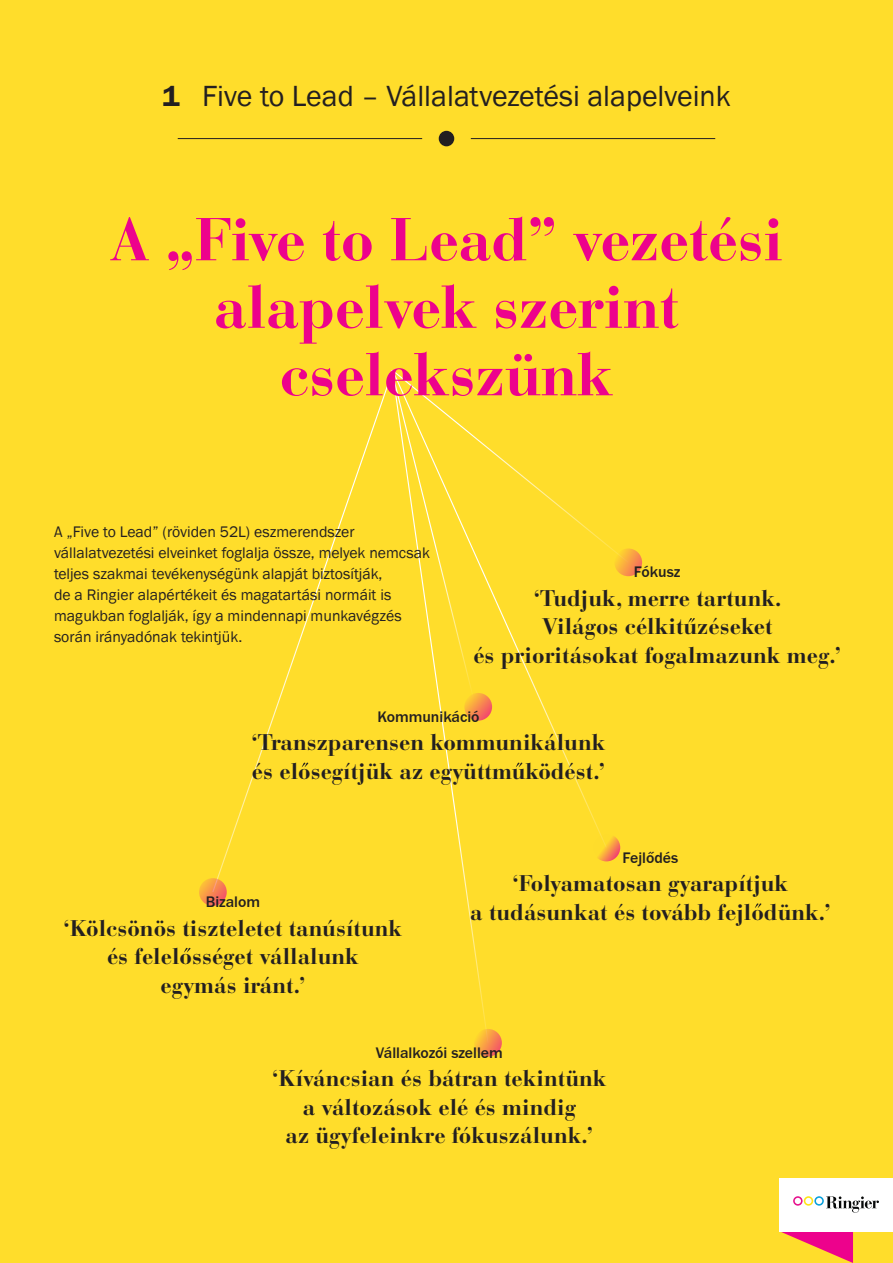
<style>
.page{position:relative;width:893px;height:1263px;background:#ffdd2b}
.page>*{position:absolute;margin:0;border:0;box-sizing:border-box;transform-origin:0 0}
.t1{font:700 60px/67.5px "Bauer Bodoni Std";letter-spacing:-.01em;color:#ed028c;text-align:center}
.t2{font:30px "Ringier";color:#231f20}
.t3{font:700 22.5px/28.5px "Bauer Bodoni Std";color:#231f20;text-align:center}
.t4{font:15.75px/21px "Ringier";color:#231f20}
.t5{font:700 15.75px "Ringier";color:#231f20}
.s1{font-weight:900}
</style>
<div class="page">
<svg style="left:217px;top:374px;width:174px;height:512px"></svg>
<svg style="left:459px;top:849px;width:28px;height:180px"></svg>
<svg style="left:391px;top:370px;width:217px;height:479px"></svg>
<svg style="left:614px;top:548px;width:28px;height:28px"></svg>
<svg style="left:464px;top:693px;width:28px;height:28px"></svg>
<svg style="left:592px;top:834px;width:28px;height:27px"></svg>
<svg style="left:474px;top:1029px;width:28px;height:28px"></svg>
<div style="left:439px;top:131px;width:15px;height:15px;background:#231f20;border-radius:50%"></div>
<hr style="left:178px;top:138px;width:244px;height:1px;background:#231f20">
<hr style="left:471px;top:138px;width:244px;height:1px;background:#231f20">
<svg style="left:779px;top:1231px;width:74px;height:32px"></svg>
<div style="left:779px;top:1178px;width:114px;height:53px;background:#fff"></div>
<svg style="left:793px;top:1196px;width:86px;height:17px"></svg>
<svg style="left:199px;top:878px;width:28px;height:28px"></svg>
<svg style="left:688px;top:618px;width:7px;height:4px"></svg>
<svg style="left:302px;top:763px;width:6px;height:4px"></svg>
<svg style="left:516px;top:763px;width:6px;height:4px"></svg>
<svg style="left:755px;top:903px;width:6px;height:5px"></svg>
<svg style="left:184px;top:948px;width:6px;height:4px"></svg>
<h2 class="t2" style="left:162px;top:77px;width:570px"><span class="s1">1</span> Five to Lead – Vállalatvezetési alapelveink</h2>
<h1 class="t1" style="left:110px;top:206px;width:675px">A „Five to Lead” vezetési alapelvek szerint cselekszünk</h1>
<p class="t4" style="left:54px;top:521px;width:378px">A „Five to Lead” (röviden 52L) eszmerendszer vállalatvezetési elveinket foglalja össze, melyek nemcsak teljes szakmai tevékenységünk alapját biztosítják,<br>de a Ringier alapértékeit és magatartási normáit is magukban foglalják, így a mindennapi munkavégzés során irányadónak tekintjük.</p>
<p class="t5" style="left:634px;top:562px;width:48px">Fókusz</p>
<p class="t3" style="left:473px;top:584px;width:369px">‘Tudjuk, merre tartunk.<br>Világos célkituzéseket<br>és prioritásokat fogalmazunk meg.’</p>
<p class="t5" style="left:377px;top:707px;width:104px">Kommunikáció</p>
<p class="t3" style="left:251px;top:728px;width:356px;text-align:left">‘Transzparensen kommunikálunk és elosegítjük az együttmuködést.’</p>
<p class="t5" style="left:206px;top:892px;width:56px">Bizalom</p>
<p class="t3" style="left:64px;top:913px;width:340px">‘Kölcsönös tiszteletet tanúsítunk és felelosséget vállalunk<br>egymás iránt.’</p>
<p class="t5" style="left:622px;top:847px;width:57px">Fejlődés</p>
<p class="t3" style="left:470px;top:869px;width:362px">‘Folyamatosan gyarapítjuk<br>a tudásunkat és tovább fejlodünk.’</p>
<p class="t5" style="left:376px;top:1043px;width:128px">Vállalkozói szellem</p>
<p class="t3" style="left:272px;top:1064px;width:336px">‘Kíváncsian és bátran tekintünk a változások elé és mindig<br>az ügyfeleinkre fókuszálunk.’</p>
</div>
